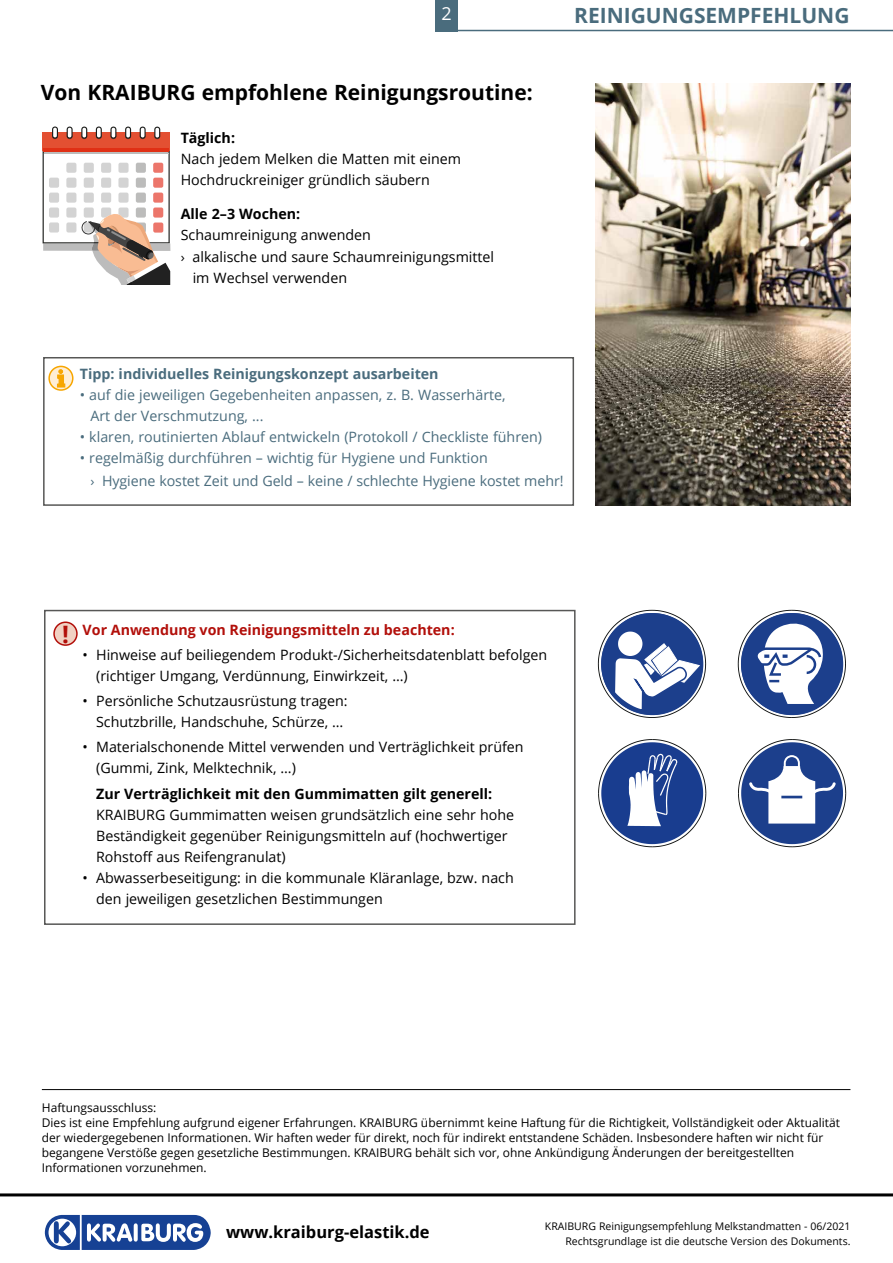
<style>
.page{position:relative;width:893px;height:1263px;background:#fff}
.page>*{position:absolute;margin:0;border:0;box-sizing:border-box;transform-origin:0 0}
.t1{font:700 21px "Open Sans";color:#000}
.t2{font:700 21px "Open Sans";color:#4a6c7d}
.t3{font:18px "Open Sans";color:#fff}
.t4{font:700 16.5px "Open Sans";color:#000}
.t5{font:14.25px/21px "Open Sans";color:#000}
.t6{font:14.25px/21px "Open Sans";color:#4a6c7d}
.t7{font:700 14.25px "Open Sans";color:#000}
.t8{font:700 14.25px "Open Sans";color:#4a6c7d}
.t9{font:700 14.25px "Open Sans";color:#b20f0a}
.t10{font:12px/15px "Open Sans";color:#000}
.t11{font:10.5px "Open Sans";color:#000}
.s1{font-size:13.5px}
.s2{font-size:24px}
</style>
<div class="page">
<div style="left:435px;top:0;width:23px;height:31px;background:#4a6c7d"></div>
<hr style="left:438px;top:30px;width:455px;height:1px;background:#4a6c7d">
<svg style="left:44px;top:1214px;width:167px;height:36px"></svg>
<hr style="left:0;top:1193px;width:893px;height:3px;background:#000">
<div style="left:54px;top:622px;width:23px;height:23px;background:#f1d1c3;border-radius:50%"></div>
<div style="left:53px;top:621px;width:25px;height:25px;border:2px solid #b20f0a;border-radius:50%"></div>
<div style="left:44px;top:610px;width:532px;height:315px;border:2px solid #575756"></div>
<hr style="left:42px;top:1089px;width:808px;height:1px;background:#000">
<img style="left:595px;top:84px;width:255px;height:422px">
<div style="left:43px;top:357px;width:531px;height:149px;border:2px solid #575756"></div>
<svg style="left:49px;top:366px;width:24px;height:24px"></svg>
<div style="left:48px;top:366px;width:26px;height:25px;border:2px solid #f7a600;border-radius:50%"></div>
<svg style="left:57px;top:369px;width:8px;height:18px"></svg>
<svg style="left:598px;top:739px;width:108px;height:108px"></svg>
<svg style="left:738px;top:739px;width:108px;height:108px"></svg>
<svg style="left:598px;top:610px;width:108px;height:108px"></svg>
<svg style="left:738px;top:610px;width:108px;height:108px"></svg>
<svg style="left:43px;top:127px;width:127px;height:157px"></svg>
<p class="t3" style="left:441px;top:1px;width:12px">2</p>
<h1 class="t2" style="left:574px;top:1px;width:277px">REINIGUNGSEMPFEHLUNG</h1>
<h1 class="t1" style="left:41px;top:78px;width:493px">Von KRAIBURG empfohlene Reinigungsroutine:</h1>
<p class="t7" style="left:181px;top:127px;width:56px">Täglich:</p>
<p class="t5" style="left:181px;top:148px;width:282px">Nach jedem Melken die Matten mit einem<br>Hochdruckreiniger gründlich säubern</p>
<p class="t7" style="left:181px;top:203px;width:121px">Alle 2–3 Wochen:</p>
<p class="t5" style="left:181px;top:223px;width:315px;line-height:22.5px">Schaumreinigung anwenden<br><span class="s1">›</span> alkalische und saure Schaumreinigungsmittel</p>
<p class="t5" style="left:193px;top:267px;width:156px">im Wechsel verwenden</p>
<p class="t8" style="left:80px;top:364px;width:360px">Tipp: individuelles Reinigungskonzept ausarbeiten</p>
<p class="t6" style="left:90px;top:384px;width:417px;text-indent:-11px">• auf die jeweiligen Gegebenheiten anpassen, z. B. Wasserhärte,<br>Art der Verschmutzung, ...</p>
<p class="t6" style="left:80px;top:426px;width:464px">• klaren, routinierten Ablauf entwickeln (Protokoll / Checkliste führen)</p>
<p class="t6" style="left:90px;top:447px;width:475px;line-height:22.5px;text-indent:-10px">• regelmäßig durchführen – wichtig für Hygiene und Funktion<br><span class="s1">›</span> Hygiene kostet Zeit und Geld – keine / schlechte Hygiene kostet mehr!</p>
<p class="t9" style="left:62px;top:619px;width:394px"><span class="s2">!</span> Vor Anwendung von Reinigungsmitteln zu beachten:</p>
<p class="t5" style="left:96px;top:644px;width:453px;text-indent:-13px">• Hinweise auf beiliegendem Produkt-/Sicherheitsdatenblatt befolgen (richtiger Umgang, Verdünnung, Einwirkzeit, …)</p>
<p class="t5" style="left:83px;top:690px;width:266px;text-align:right">• Persönliche Schutzausrüstung tragen:<br>Schutzbrille, Handschuhe, Schürze, …</p>
<p class="t5" style="left:96px;top:736px;width:429px;text-indent:-13px">• Materialschonende Mittel verwenden und Verträglichkeit prüfen (Gummi, Zink, Melktechnik, …)</p>
<p class="t7" style="left:96px;top:783px;width:398px">Zur Verträglichkeit mit den Gummimatten gilt generell:</p>
<p class="t5" style="left:96px;top:803px;width:420px">KRAIBURG Gummimatten weisen grundsätzlich eine sehr hohe<br>Beständigkeit gegenüber Reinigungsmitteln auf (hochwertiger<br>Rohstoff aus Reifengranulat)</p>
<p class="t5" style="left:96px;top:866px;width:419px;text-indent:-13px">• Abwasserbeseitigung: in die kommunale Kläranlage, bzw. nach den jeweiligen gesetzlichen Bestimmungen</p>
<p class="t10" style="left:42px;top:1100px;width:800px">Haftungsausschluss:<br>Dies ist eine Empfehlung aufgrund eigener Erfahrungen. KRAIBURG übernimmt keine Haftung für die Richtigkeit, Vollständigkeit oder Aktualität der wiedergegebenen Informationen. Wir haften weder für direkt, noch für indirekt entstandene Schäden. Insbesondere haften wir nicht für begangene Verstöße gegen gesetzliche Bestimmungen. KRAIBURG behält sich vor, ohne Ankündigung Änderungen der bereitgestellten Informationen vorzunehmen.</p>
<p class="t11" style="left:545px;top:1219px;width:307px">KRAIBURG Reinigungsempfehlung Melkstandmatten - 06/2021</p>
<p class="t4" style="left:226px;top:1221px;width:205px">www.kraiburg-elastik.de</p>
<p class="t11" style="left:565px;top:1234px;width:287px">Rechtsgrundlage ist die deutsche Version des Dokuments.</p>
</div>
